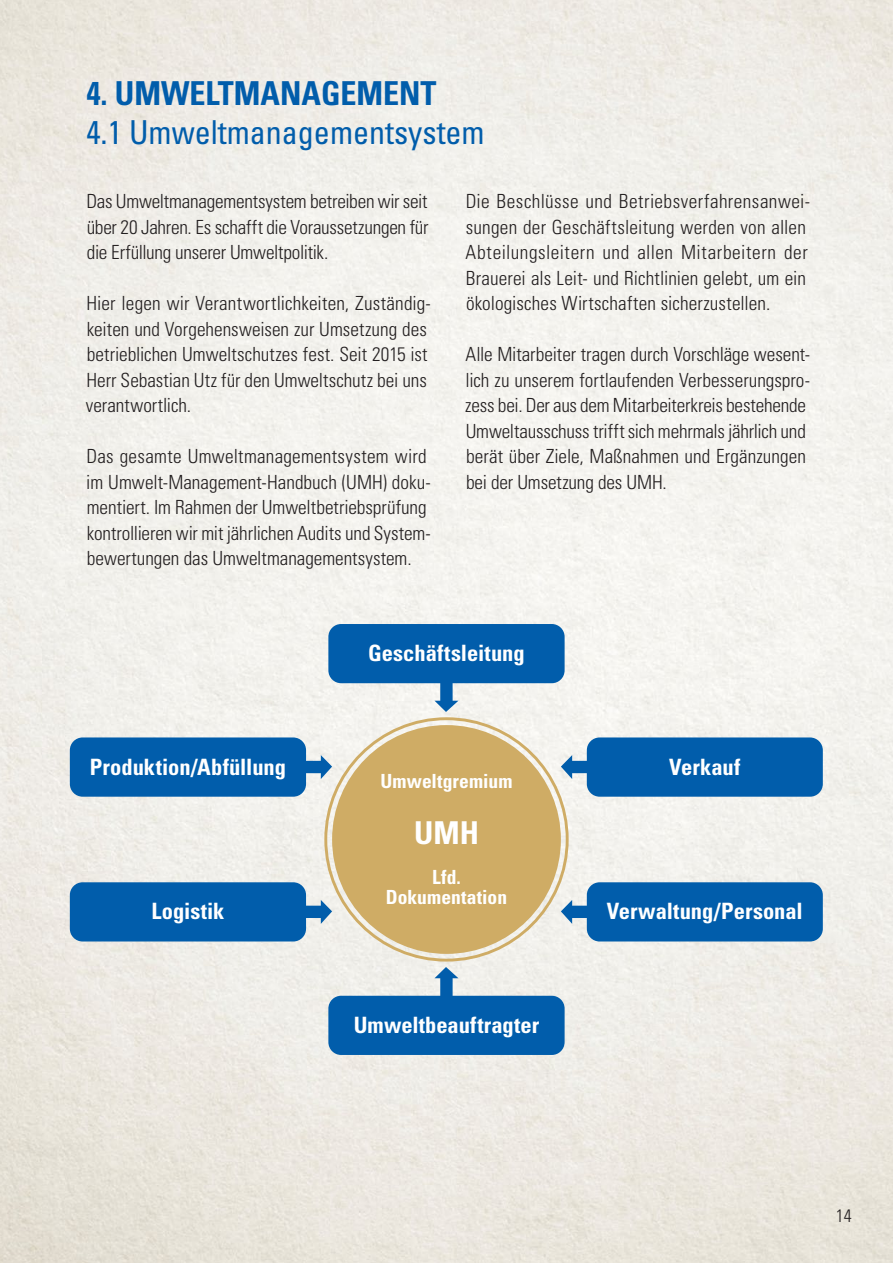
<style>
.page{position:relative;width:893px;height:1263px;background:#fff}
.page>*{position:absolute;margin:0;border:0;box-sizing:border-box;transform-origin:0 0}
.t1{font:condensed 33px "Univers LT Std";color:#015dab}
.t2{font:700 condensed 33px "Univers LT Std";color:#015dab}
.t3{font:700 condensed 31.5px "Univers LT Std";color:#fff}
.t4{font:700 condensed 22.5px "Univers LT Std";color:#fff}
.t5{font:300 condensed 19.5px/25.5px "Univers LT Std";color:#231f20}
.t6{font:700 condensed 19.5px/19.5px "Univers LT Std";letter-spacing:.005em;color:#fff;text-align:center}
.t7{font:300 condensed 18px "Univers LT Std";color:#231f20}
</style>
<div class="page">
<img style="left:0;top:0;width:893px;height:1263px">
<div style="left:332px;top:725px;width:229px;height:229px;background:#cfac65;border-radius:50%"></div>
<div style="left:328px;top:624px;width:237px;height:59px;background:#015dab;border-radius:13px"></div>
<svg style="left:434px;top:683px;width:24px;height:29px"></svg>
<div style="left:328px;top:996px;width:237px;height:59px;background:#015dab;border-radius:13px"></div>
<svg style="left:434px;top:967px;width:24px;height:29px"></svg>
<div style="left:587px;top:737px;width:236px;height:60px;background:#015dab;border-radius:13px"></div>
<svg style="left:561px;top:755px;width:26px;height:24px"></svg>
<div style="left:70px;top:737px;width:236px;height:60px;background:#015dab;border-radius:13px"></div>
<svg style="left:306px;top:755px;width:26px;height:24px"></svg>
<div style="left:587px;top:882px;width:236px;height:59px;background:#015dab;border-radius:13px"></div>
<svg style="left:561px;top:900px;width:26px;height:24px"></svg>
<div style="left:70px;top:882px;width:236px;height:59px;background:#015dab;border-radius:13px"></div>
<svg style="left:306px;top:900px;width:26px;height:24px"></svg>
<h1 class="t2" style="left:86px;top:73px;width:352px">4. UMWELTMANAGEMENT</h1>
<h1 class="t1" style="left:86px;top:112px;width:400px">4.1 Umweltmanagementsystem</h1>
<p class="t5" style="left:86px;top:189px;width:344px;text-align:justify">Das Umweltmanagementsystem betreiben wir seit über 20 Jahren. Es schafft die Voraussetzungen für die Erfüllung unserer Umweltpolitik.</p>
<p class="t5" style="left:86px;top:291px;width:347px">Hier legen wir Verantwortlichkeiten, Zuständig&shy;keiten und Vorgehensweisen zur Umsetzung des betrieblichen Umweltschutzes fest. Seit 2015 ist Herr Sebastian Utz für den Umweltschutz bei uns verantwortlich.</p>
<p class="t5" style="left:86px;top:444px;width:346px">Das gesamte Umweltmanagementsystem wird im Umwelt-Management-Handbuch (UMH) doku&shy;mentiert. Im Rahmen der Umweltbetriebsprüfung kontrollieren wir mit jährlichen Audits und System&shy;bewertungen das Umweltmanagementsystem.</p>
<p class="t5" style="left:465px;top:189px;width:346px">Die Beschlüsse und Betriebsverfahrensanwei&shy;sungen der Geschäftsleitung werden von allen Abteilungsleitern und allen Mitarbeitern der Brauerei als Leit- und Richtlinien gelebt, um ein ökologisches Wirtschaften sicherzustellen.</p>
<p class="t5" style="left:465px;top:342px;width:346px">Alle Mitarbeiter tragen durch Vorschläge wesent&shy;lich zu unserem fortlaufenden Verbesserungspro&shy;zess bei. Der aus dem Mitarbeiterkreis bestehende Umweltausschuss trifft sich mehrmals jährlich und berät über Ziele, Maßnahmen und Ergänzungen bei der Umsetzung des UMH.</p>
<p class="t4" style="left:368px;top:639px;width:158px">Geschäftsleitung</p>
<p class="t4" style="left:90px;top:753px;width:198px">Produktion/Abfüllung</p>
<p class="t4" style="left:669px;top:753px;width:73px">Verkauf</p>
<p class="t6" style="left:381px;top:771px;width:133px">Umweltgremium</p>
<h2 class="t3" style="left:414px;top:813px;width:66px">UMH</h2>
<p class="t6" style="left:386px;top:867px;width:123px">Lfd.<br>Dokumentation</p>
<p class="t4" style="left:151px;top:898px;width:75px">Logistik</p>
<p class="t4" style="left:607px;top:898px;width:197px">Verwaltung/Personal</p>
<p class="t4" style="left:354px;top:1011px;width:187px">Umweltbeauftragter</p>
<p class="t7" style="left:836px;top:1205px;width:17px">14</p>
</div>
